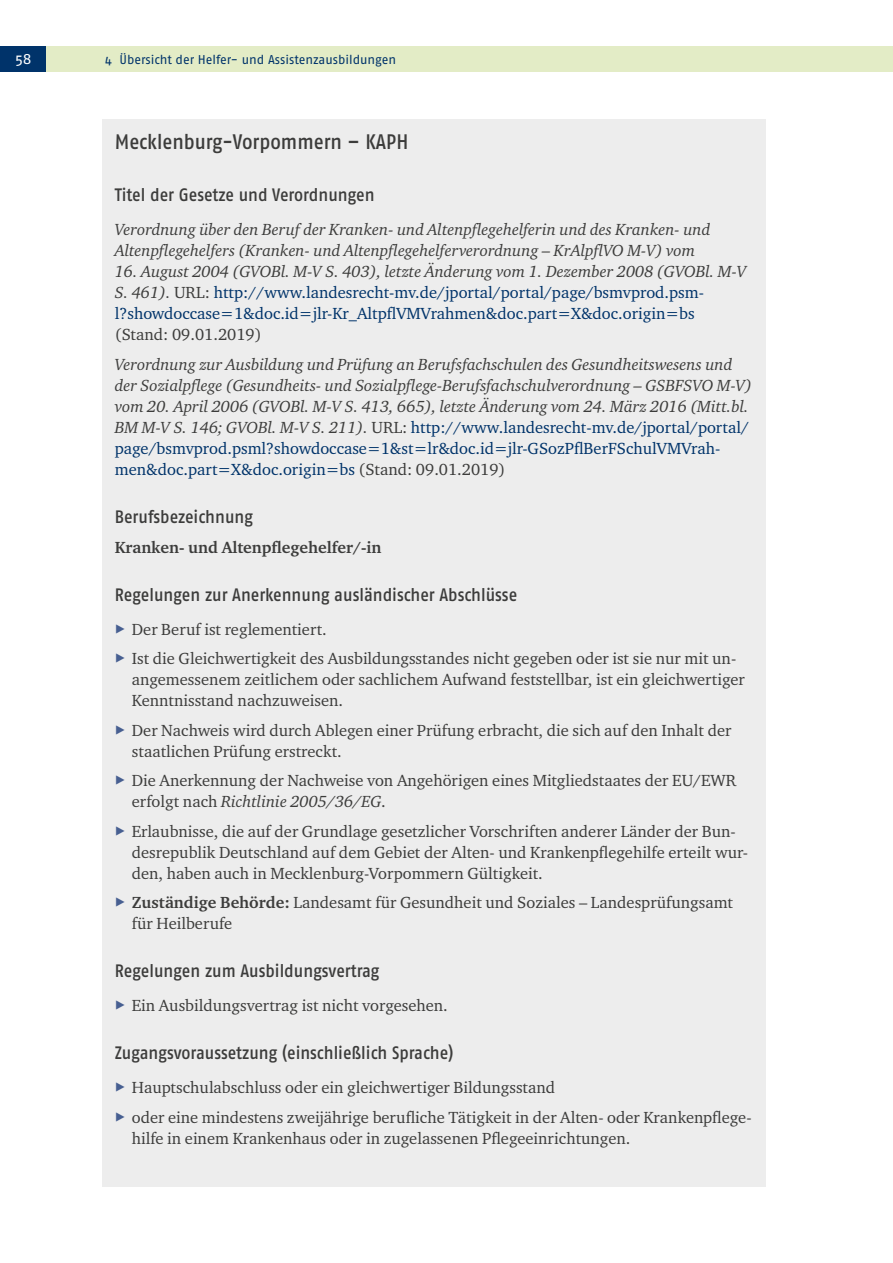
<style>
.page{position:relative;width:893px;height:1263px;background:#fff}
.page>*{position:absolute;margin:0;border:0;box-sizing:border-box;transform-origin:0 0}
.id1289{font:500 21px "Fago Pro";letter-spacing:-.005em;color:#3c3c3b;scale:.9 1}
.id1290{font:500 18px "Fago Pro";letter-spacing:-.005em;color:#3c3c3b;scale:.9 1}
.t1{font:16.5px/21px "Charter ITC Pro";color:#3c3c3b}
.id226{font:italic 16.5px/21px "Charter ITC Pro";color:#3c3c3b}
.id226-2{font:16.5px/21px "Charter ITC Pro";color:#00336a}
.id226-3{font:700 16.5px "Charter ITC Pro";color:#3c3c3b}
.t2{font:15px "Fago Pro";color:#fff}
.t3{font:12.75px "Fago Pro";letter-spacing:-.005em;color:#00336a}
.s1{font-style:italic;color:#3c3c3b}
.s2{color:#3c3c3b}
.s3{font-style:normal}
.s4{font-style:normal;color:#00336a}
.s5{font-family:"Fago Pro";font-weight:500;color:#475f91}
.s6{font-style:italic}
.s7{font-weight:700}
</style>
<div class="page">
<div style="left:46px;top:46px;width:847px;height:26px;background:#e3ecc6"></div>
<div style="left:0;top:46px;width:46px;height:26px;background:#00336a"></div>
<div style="left:102px;top:119px;width:663px;height:1067px;background:#ededed"></div>
<p class="t2" style="left:15px;top:50px;width:18px">58</p>
<p class="t3" style="left:105px;top:52px;width:292px">4 Übersicht der Helfer- und Assistenzausbildungen</p>
<h2 class="id1289" style="left:115px;top:129px;width:328px">Mecklenburg-Vorpommern – KAPH</h2>
<h3 class="id1290" style="left:115px;top:184px;width:290px">Titel der Gesetze und Verordnungen</h3>
<p class="id226" style="left:115px;top:218px;width:597px">Verordnung über den Beruf der Kranken- und Altenpflegehelferin und des Kranken- und<br>Altenpflegehelfers (Kranken- und Altenpflegehelferverordnung – KrAlpflVO M-V) vom</p>
<p class="id226-2" style="left:115px;top:260px;width:633px"><span class="s1">16. August 2004 (GVOBl. M-V S. 403), letzte Änderung vom 1. Dezember 2008 (GVOBl. M-V S. 461).</span> <span class="s2">URL:</span> http://www.landesrecht-mv.de/jportal/portal/page/bsmvprod.psm&shy;l?showdoccase=1&amp;doc.id=jlr-Kr_AltpflVMVrahmen&amp;doc.part=X&amp;doc.origin=bs <span class="s2">(Stand: 09.01.2019)</span></p>
<p class="id226" style="left:115px;top:353px;width:639px">Verordnung zur Ausbildung und Prüfung an Berufsfachschulen des Gesundheitswesens und der Sozialpflege (Gesundheits- und Sozialpflege-Berufsfachschulverordnung – GSBFSVO M-V) vom 20. April 2006 (GVOBl. M-V S. 413, 665), letzte Änderung vom 24. März 2016 (Mitt.bl.<br>BM M-V S. 146; GVOBl. M-V S. 211). <span class="s3">URL:</span> <span class="s4">http://www.landesrecht-mv.de/jportal/portal/ page/bsmvprod.psml?showdoccase=1&amp;st=lr&amp;doc.id=jlr-GSozPflBerFSchulVMVrah&shy;men&amp;doc.part=X&amp;doc.origin=bs</span> <span class="s3">(Stand: 09.01.2019)</span></p>
<h3 class="id1290" style="left:115px;top:506px;width:155px">Berufsbezeichnung</h3>
<p class="id226-3" style="left:115px;top:537px;width:268px">Kranken- und Altenpflegehelfer/-in</p>
<h3 class="id1290" style="left:115px;top:584px;width:449px">Regelungen zur Anerkennung ausländischer Abschlüsse</h3>
<p class="t1" style="left:115px;top:618px;width:213px"><span class="s5">▶</span> Der Beruf ist reglementiert.</p>
<p class="t1" style="left:132px;top:648px;width:614px;text-indent:-17px"><span class="s5">▶</span> Ist die Gleichwertigkeit des Ausbildungsstandes nicht gegeben oder ist sie nur mit un&shy;angemessenem zeitlichem oder sachlichem Aufwand feststellbar, ist ein gleichwertiger<br>Kenntnisstand nachzuweisen.</p>
<p class="t1" style="left:132px;top:719px;width:601px;text-indent:-17px"><span class="s5">▶</span> Der Nachweis wird durch Ablegen einer Prüfung erbracht, die sich auf den Inhalt der staatlichen Prüfung erstreckt.</p>
<p class="t1" style="left:132px;top:770px;width:606px;text-indent:-17px"><span class="s5">▶</span> Die Anerkennung der Nachweise von Angehörigen eines Mitgliedstaates der EU/EWR erfolgt nach <span class="s6">Richtlinie 2005/36/EG</span>.</p>
<p class="t1" style="left:132px;top:820px;width:618px;text-indent:-17px"><span class="s5">▶</span> Erlaubnisse, die auf der Grundlage gesetzlicher Vorschriften anderer Länder der Bun&shy;desrepublik Deutschland auf dem Gebiet der Alten- und Krankenpflegehilfe erteilt wur&shy;den, haben auch in Mecklenburg-Vorpommern Gültigkeit.</p>
<p class="t1" style="left:132px;top:892px;width:603px;text-indent:-17px"><span class="s5">▶</span> <span class="s7">Zuständige Behörde:</span> Landesamt für Gesundheit und Soziales – Landesprüfungsamt für Heilberufe</p>
<h3 class="id1290" style="left:115px;top:960px;width:296px">Regelungen zum Ausbildungsvertrag</h3>
<p class="t1" style="left:115px;top:995px;width:335px"><span class="s5">▶</span> Ein Ausbildungsvertrag ist nicht vorgesehen.</p>
<h3 class="id1290" style="left:115px;top:1042px;width:378px">Zugangsvoraussetzung (einschließlich Sprache)</h3>
<p class="t1" style="left:115px;top:1076px;width:442px"><span class="s5">▶</span> Hauptschulabschluss oder ein gleichwertiger Bildungsstand</p>
<p class="t1" style="left:132px;top:1106px;width:621px;text-indent:-17px"><span class="s5">▶</span> oder eine mindestens zweijährige berufliche Tätigkeit in der Alten- oder Krankenpflege&shy;hilfe in einem Krankenhaus oder in zugelassenen Pflegeeinrichtungen.</p>
</div>
